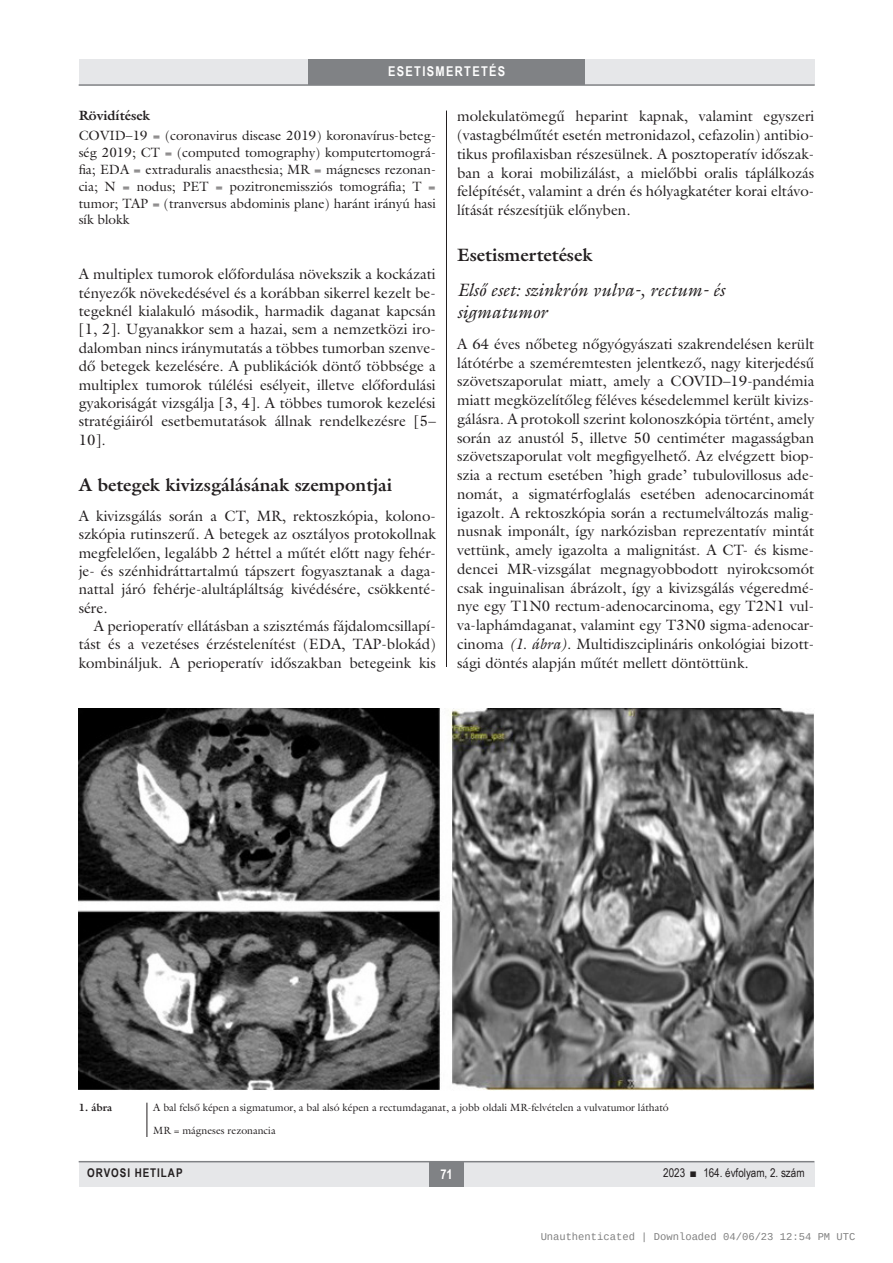
<style>
.page{position:relative;width:893px;height:1263px;background:#fff}
.page>*{position:absolute;margin:0;border:0;box-sizing:border-box;transform-origin:0 0}
.alcimbold{font:700 18px "Galliard Reg";color:#231f20}
.alcimkurziv{font:italic 18px/22.4px "Galliard Reg";color:#231f20}
.body-s{font:15px/18.8px "Galliard Reg";color:#231f20;text-align:justify}
.Body_tompa{font:15px/18.3px "Galliard Reg";color:#231f20;text-align:justify}
.Body_Text{font:15px/18.8px "Galliard Reg";color:#231f20;text-align:justify}
.tompa_9_11{font:13.5px/16.8px "Galliard Reg";color:#231f20;text-align:justify}
.rovatcim_jo{font:700 13.5px "Arial Narrow";letter-spacing:.1em;color:#fff}
.roviditesek_cim{font:700 13.5px "Galliard Reg";color:#231f20}
.oldalszam{font:700 13.5px "Arial Narrow";color:#fff}
.pagina{font:12px "Arial Narrow";color:#231f20}
.pagina-2{font:700 12px "Arial Narrow";letter-spacing:.08em;color:#231f20}
.kepalairas2{font:10.5px "Galliard Reg";color:#231f20}
.t1{font:10.5px "Liberation Mono";color:rgb(0 0 0/.5)}
.kepalairas1{font:700 10.5px "Galliard Reg";color:#231f20}
.s1{font-style:italic}
</style>
<div class="page">
<div style="left:79px;top:1161px;width:735px;height:25px;background:#e6e7e9"></div>
<div style="left:429px;top:1161px;width:34px;height:25px;background:#808285"></div>
<hr style="left:79px;top:1161px;width:735px;height:1px;background:#808285">
<div style="left:79px;top:60px;width:735px;height:25px;background:#e6e7e9"></div>
<div style="left:308px;top:60px;width:277px;height:25px;background:#808285"></div>
<hr style="left:79px;top:84px;width:736px;height:2px;background:#808285">
<hr style="left:446px;top:111px;width:1px;height:1026px;background:#231f20">
<div style="left:79px;top:668px;width:736px;height:435px;background:#fff"></div>
<img style="left:79px;top:709px;width:736px;height:381px">
<div style="left:79px;top:1103px;width:736px;height:34px;background:#fff"></div>
<hr style="left:147px;top:1103px;width:1px;height:34px;background:#231f20">
<p class="rovatcim_jo" style="left:388px;top:61px;width:119px">ESETISMERTETÉS</p>
<p class="roviditesek_cim" style="left:79px;top:107px;width:73px">Rövidítések</p>
<p class="tompa_9_11" style="left:79px;top:127px;width:359px">COVID–19 = (coronavirus disease 2019) koronavírus-beteg&shy;ség 2019; CT = (computed tomography) komputertomográ&shy;fia; EDA = extraduralis anaesthesia; MR = mágneses rezonan&shy;cia; N = nodus; PET = pozitronemissziós tomográfia; T = tumor; TAP = (tranversus abdominis plane) haránt irányú hasi sík blokk</p>
<p class="Body_tompa" style="left:79px;top:265px;width:359px">A multiplex tumorok előfordulása növekszik a kockázati tényezők növekedésével és a korábban sikerrel kezelt be&shy;tegeknél kialakuló második, harmadik daganat kapcsán [1, 2]. Ugyanakkor sem a hazai, sem a nemzetközi iro&shy;dalomban nincs iránymutatás a többes tumorban szenve&shy;dő betegek kezelésére. A publikációk döntő többsége a multiplex tumorok túlélési esélyeit, illetve előfordulási gyakoriságát vizsgálja [3, 4]. A többes tumorok kezelési stratégiáiról esetbemutatások állnak rendelkezésre [5– 10].</p>
<p class="alcimbold" style="left:79px;top:473px;width:315px">A betegek kivizsgálásának szempontjai</p>
<p class="Body_tompa" style="left:79px;top:506px;width:359px;text-align:left">A kivizsgálás során a CT, MR, rektoszkópia, kolono&shy;szkópia rutinszerű. A betegek az osztályos protokollnak megfelelően, legalább 2 héttel a műtét előtt nagy fehér&shy;je- és szénhidráttartalmú tápszert fogyasztanak a daga&shy;nattal járó fehérje-alultápláltság kivédésére, csökkenté&shy;sére.</p>
<p class="Body_Text" style="left:79px;top:616px;width:359px;line-height:18.3px;text-indent:15px">A perioperatív ellátásban a szisztémás fájdalomcsillapí&shy;tást és a vezetéses érzéstelenítést (EDA, TAP-blokád) kombináljuk. A perioperatív időszakban betegeink kis</p>
<p class="Body_Text" style="left:457px;top:107px;width:359px">molekulatömegű heparint kapnak, valamint egyszeri (vastagbélműtét esetén metronidazol, cefazolin) antibio&shy;tikus profilaxisban részesülnek. A posztoperatív időszak&shy;ban a korai mobilizálást, a mielőbbi oralis táplálkozás felépítését, valamint a drén és hólyagkatéter korai eltávo&shy;lítását részesítjük előnyben.</p>
<p class="alcimbold" style="left:457px;top:244px;width:137px">Esetismertetések</p>
<p class="alcimkurziv" style="left:457px;top:278px;width:269px">Első eset: szinkrón vulva-, rectum- és sigmatumor</p>
<p class="body-s" style="left:457px;top:334px;width:359px">A 64 éves nőbeteg nőgyógyászati szakrendelésen került látótérbe a szeméremtesten jelentkező, nagy kiterjedésű szövetszaporulat miatt, amely a COVID–19-pandémia miatt megközelítőleg féléves késedelemmel került kivizs&shy;gálásra. A protokoll szerint kolonoszkópia történt, amely során az anustól 5, illetve 50 centiméter magasságban szövetszaporulat volt megfigyelhető. Az elvégzett biop&shy;szia a rectum esetében ’high grade’ tubulovillosus ade&shy;nomát, a sigmatérfoglalás esetében adenocarcinomát igazolt. A rektoszkópia során a rectumelváltozás malig&shy;nusnak imponált, így narkózisban reprezentatív mintát vettünk, amely igazolta a malignitást. A CT- és kisme&shy;dencei MR-vizsgálat megnagyobbodott nyirokcsomót csak inguinalisan ábrázolt, így a kivizsgálás végeredmé&shy;nye egy T1N0 rectum-adenocarcinoma, egy T2N1 vul&shy;va-laphámdaganat, valamint egy T3N0 sigma-adenocar&shy;cinoma <span class="s1">(1. ábra)</span>. Multidiszciplináris onkológiai bizott&shy;sági döntés alapján műtét mellett döntöttünk.</p>
<p class="kepalairas1" style="left:79px;top:1101px;width:35px">1. ábra</p>
<p class="kepalairas2" style="left:153px;top:1101px;width:517px">A bal felső képen a sigmatumor, a bal alsó képen a rectumdaganat, a jobb oldali MR-felvételen a vulvatumor látható</p>
<p class="kepalairas2" style="left:153px;top:1123px;width:124px">MR = mágneses rezonancia</p>
<p class="pagina-2" style="left:87px;top:1164px;width:97px">ORVOSI HETILAP</p>
<p class="oldalszam" style="left:440px;top:1163px;width:14px">71</p>
<p class="pagina" style="left:663px;top:1164px;width:143px">2023 ■ 164. évfolyam, 2. szám</p>
<p class="t1" style="left:540px;top:1232px;width:316px">Unauthenticated | Downloaded 04/06/23 12:54 PM UTC</p>
</div>
